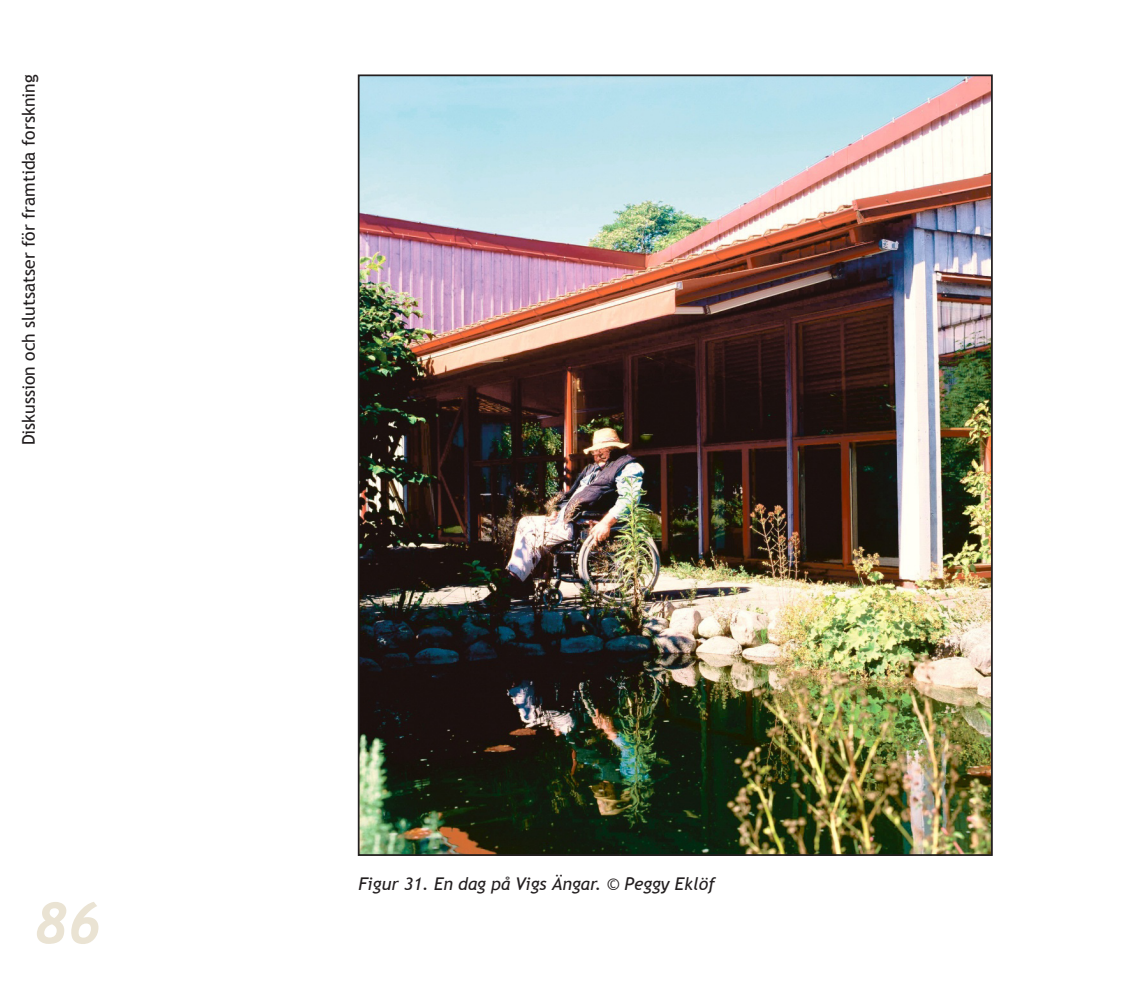
<style>
.page{position:relative;width:1141px;height:993px;background:#fff}
.page>*{position:absolute;margin:0;border:0;box-sizing:border-box;transform-origin:0 0}
.t1{font:italic 700 56.88px "Trebuchet";color:#eae3d3}
.t2{font:17.5px "Trebuchet MS";color:#231f20}
.BILDTEXT{font:italic 17.5px "Trebuchet MS";color:#231f20}
</style>
<div class="page">
<img style="left:361px;top:77px;width:629px;height:775px">
<p class="t2" style="left:18px;top:445px;width:372px;rotate:-90deg">Diskussion och slutsatser för framtida forskning</p>
<h1 class="t1" style="left:35px;top:888px;width:68px">86</h1>
<p class="BILDTEXT" style="left:358px;top:873px;width:358px">Figur 31. En dag på Vigs Ängar. © Peggy Eklöf</p>
</div>
